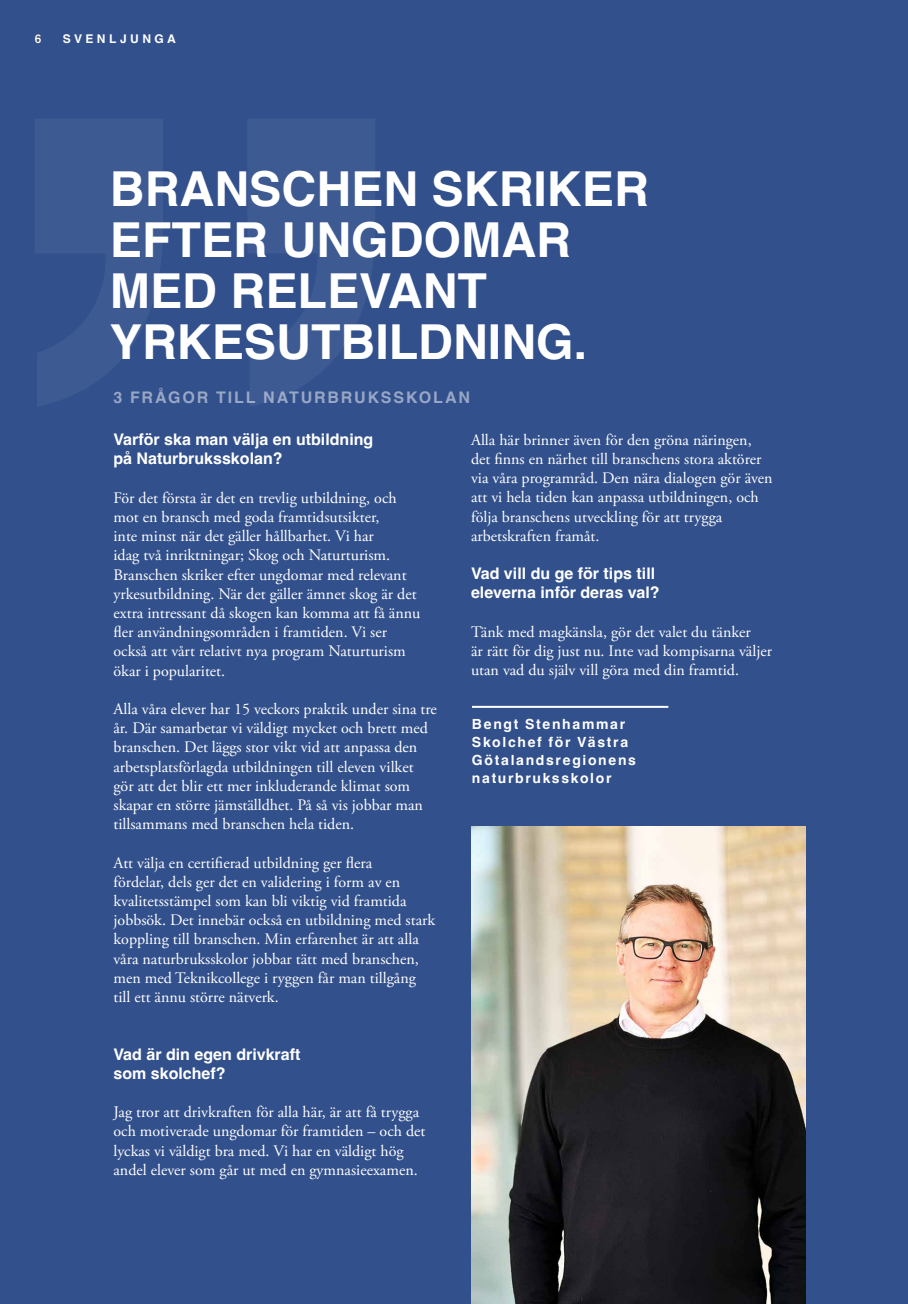
<style>
.page{position:relative;width:908px;height:1304px;background:#fff}
.page>*{position:absolute;margin:0;border:0;box-sizing:border-box;transform-origin:0 0}
.t1{font:700 48.2px/51px "Helvetica";color:#fff}
.t2{font:16px/19.2px "Adobe Garamond Pro";color:#fff}
.t3{font:700 16px/19.2px "Helvetica";color:#fff}
.t4{font:700 16px "Helvetica";letter-spacing:.115em;color:#fff}
.t5{font:700 14px/18px "Helvetica";letter-spacing:.12em;color:#fff}
.t6{font:700 12px "Helvetica";letter-spacing:.285em;color:#fff}
</style>
<div class="page">
<div style="left:0;top:0;width:907px;height:1304px;background:#32508c"></div>
<hr style="left:471px;top:706px;width:197px;height:2px;background:#fff">
<img style="left:471px;top:826px;width:334px;height:478px">
<svg style="left:35px;top:119px;width:340px;height:287px;fill:#3e5a92"></svg>
<p class="t6" style="left:35px;top:31px;width:8px">6</p>
<p class="t6" style="left:63px;top:31px;width:114px">SVENLJUNGA</p>
<h1 class="t1" style="left:110px;top:169px;width:540px">BRANSCHEN SKRIKER<br>EFTER UNGDOMAR<br>MED RELEVANT<br>YRKESUTBILDNING.</h1>
<p class="t4" style="left:113px;top:388px;width:358px">3 FRÅGOR TILL NATURBRUKSSKOLAN</p>
<p class="t3" style="left:113px;top:432px;width:261px">Varför ska man välja en utbildning på Naturbruksskolan?</p>
<p class="t2" style="left:113px;top:489px;width:308px">För det första är det en trevlig utbildning, och mot en bransch med goda framtidsutsikter,<br>inte minst när det gäller hållbarhet. Vi har<br>idag två inriktningar; Skog och Naturturism.<br>Branschen skriker efter ungdomar med relevant yrkesutbildning. När det gäller ämnet skog är det extra intressant då skogen kan komma att få ännu fler användningsområden i framtiden. Vi ser också att vårt relativt nya program Naturturism ökar i popularitet.</p>
<p class="t2" style="left:113px;top:700px;width:325px">Alla våra elever har 15 veckors praktik under sina tre år. Där samarbetar vi väldigt mycket och brett med branschen. Det läggs stor vikt vid att anpassa den arbetsplatsförlagda utbildningen till eleven vilket gör att det blir ett mer inkluderande klimat som skapar en större jämställdhet. På så vis jobbar man tillsammans med branschen hela tiden.</p>
<p class="t2" style="left:113px;top:853px;width:323px">Att välja en certifierad utbildning ger flera<br>fördelar, dels ger det en validering i form av en kvalitetsstämpel som kan bli viktig vid framtida jobbsök. Det innebär också en utbildning med stark koppling till branschen. Min erfarenhet är att alla våra naturbruksskolor jobbar tätt med branschen, men med Teknikcollege i ryggen får man tillgång till ett ännu större nätverk.</p>
<p class="t3" style="left:113px;top:1046px;width:188px">Vad är din egen drivkraft som skolchef?</p>
<p class="t2" style="left:113px;top:1103px;width:313px">Jag tror att drivkraften för alla här, är att få trygga och motiverade ungdomar för framtiden – och det lyckas vi väldigt bra med. Vi har en väldigt hög andel elever som går ut med en gymnasieexamen.</p>
<p class="t2" style="left:471px;top:431px;width:303px">Alla här brinner även för den gröna näringen, det finns en närhet till branschens stora aktörer via våra programråd. Den nära dialogen gör även att vi hela tiden kan anpassa utbildningen, och följa branschens utveckling för att trygga arbetskraften framåt.</p>
<p class="t3" style="left:471px;top:566px;width:190px">Vad vill du ge för tips till eleverna inför deras val?</p>
<p class="t2" style="left:471px;top:623px;width:302px">Tänk med magkänsla, gör det valet du tänker<br>är rätt för dig just nu. Inte vad kompisarna väljer utan vad du själv vill göra med din framtid.</p>
<p class="t5" style="left:471px;top:717px;width:165px">Bengt Stenhammar<br>Skolchef för Västra<br>Götalandsregionens naturbruksskolor</p>
</div>
